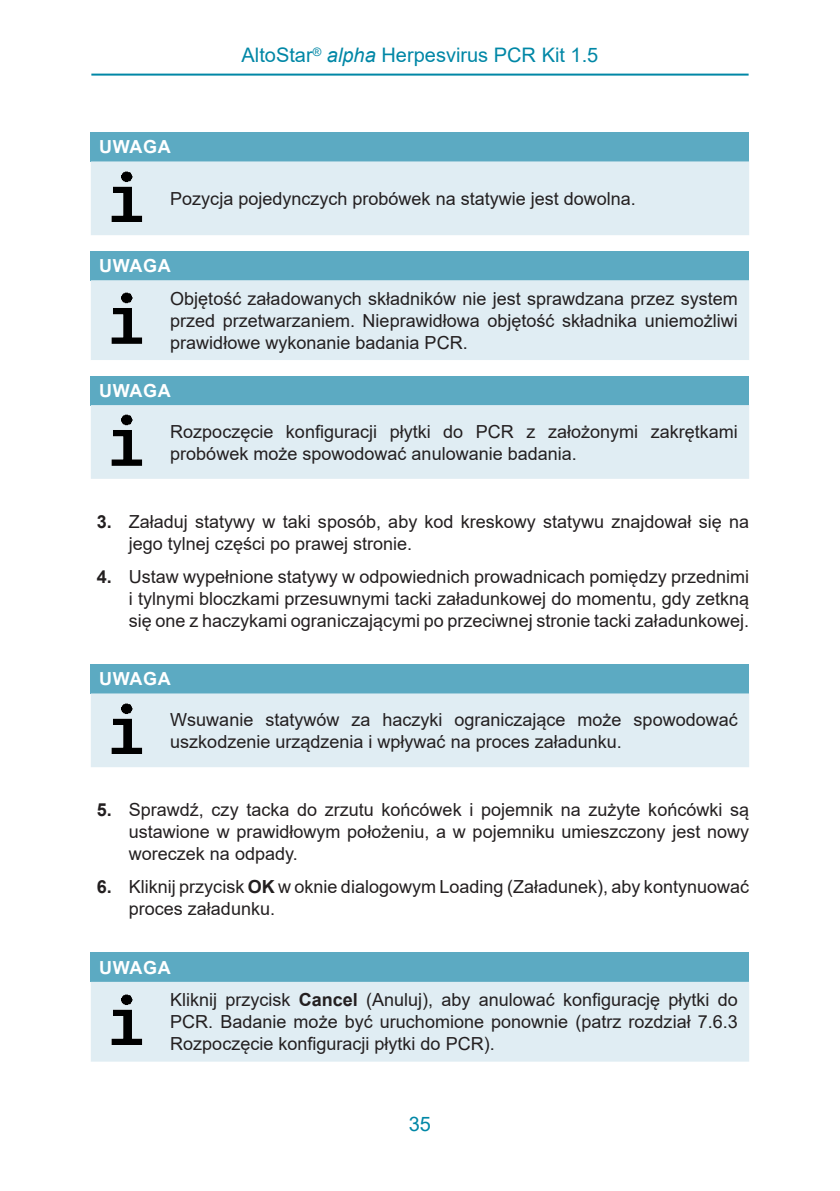
<style>
.page{position:relative;width:840px;height:1191px;background:#fff}
.page>*{position:absolute;margin:0;border:0;box-sizing:border-box;transform-origin:0 0}
.Seitenkopf{font:20px "Arial";color:#0087a6}
.Note_para{font:18px/22px "Arial";color:#231f20;text-align:justify}
.Note_Titel{font:700 18px "Arial";letter-spacing:.035em;color:#fff}
.s1{font-style:italic}
.s2{font-weight:700}
</style>
<div class="page">
<hr style="left:91px;top:74px;width:657px;height:2px;background:#0087a6">
<div style="left:91px;top:132px;width:657px;height:29px;background:#5caac2"></div>
<div style="left:91px;top:161px;width:657px;height:74px;background:#e0edf3"></div>
<img style="left:94px;top:167px;width:62px;height:62px">
<div style="left:91px;top:251px;width:657px;height:29px;background:#5caac2"></div>
<div style="left:91px;top:280px;width:657px;height:80px;background:#e0edf3"></div>
<img style="left:94px;top:289px;width:62px;height:62px">
<div style="left:91px;top:376px;width:657px;height:29px;background:#5caac2"></div>
<div style="left:91px;top:405px;width:657px;height:74px;background:#e0edf3"></div>
<img style="left:94px;top:411px;width:62px;height:62px">
<div style="left:91px;top:664px;width:657px;height:29px;background:#5caac2"></div>
<div style="left:91px;top:693px;width:657px;height:74px;background:#e0edf3"></div>
<img style="left:94px;top:699px;width:62px;height:62px">
<div style="left:91px;top:952px;width:657px;height:29px;background:#5caac2"></div>
<div style="left:91px;top:981px;width:657px;height:80px;background:#e0edf3"></div>
<img style="left:94px;top:990px;width:62px;height:63px">
<p class="Note_Titel" style="left:99px;top:134px;width:73px">UWAGA</p>
<p class="Seitenkopf" style="left:241px;top:41px;width:358px">AltoStar<sup>®</sup> <span class="s1">alpha</span> Herpesvirus PCR Kit 1.5</p>
<p class="Note_para" style="left:170px;top:187px;width:467px">Pozycja pojedynczych probówek na statywie jest dowolna.</p>
<p class="Note_Titel" style="left:99px;top:253px;width:73px">UWAGA</p>
<p class="Note_para" style="left:170px;top:287px;width:568px">Objętość załadowanych składników nie jest sprawdzana przez system przed przetwarzaniem. Nieprawidłowa objętość składnika uniemożliwi prawidłowe wykonanie badania PCR.</p>
<p class="Note_Titel" style="left:99px;top:378px;width:73px">UWAGA</p>
<p class="Note_para" style="left:170px;top:420px;width:568px">Rozpoczęcie konfiguracji płytki do PCR z założonymi zakrętkami probówek może spowodować anulowanie badania.</p>
<p class="Note_para" style="left:129px;top:510px;width:621px;text-indent:-32px"><span class="s2">3.</span> Załaduj statywy w taki sposób, aby kod kreskowy statywu znajdował się na jego tylnej części po prawej stronie.</p>
<p class="Note_para" style="left:129px;top:565px;width:621px;text-indent:-32px"><span class="s2">4.</span> Ustaw wypełnione statywy w odpowiednich prowadnicach pomiędzy przednimi i tylnymi bloczkami przesuwnymi tacki załadunkowej do momentu, gdy zetkną się one z haczykami ograniczającymi po przeciwnej stronie tacki załadunkowej.</p>
<p class="Note_Titel" style="left:99px;top:666px;width:73px">UWAGA</p>
<p class="Note_para" style="left:170px;top:708px;width:568px">Wsuwanie statywów za haczyki ograniczające może spowodować uszkodzenie urządzenia i wpływać na proces załadunku.</p>
<p class="Note_para" style="left:129px;top:798px;width:621px;text-indent:-32px"><span class="s2">5.</span> Sprawdź, czy tacka do zrzutu końcówek i pojemnik na zużyte końcówki są ustawione w prawidłowym położeniu, a w pojemniku umieszczony jest nowy woreczek na odpady.</p>
<p class="Note_para" style="left:129px;top:876px;width:621px;text-indent:-32px"><span class="s2">6.</span> Kliknij przycisk <span class="s2">OK</span> w oknie dialogowym Loading (Załadunek), aby kontynuować proces załadunku.</p>
<p class="Note_Titel" style="left:99px;top:954px;width:73px">UWAGA</p>
<p class="Note_para" style="left:170px;top:988px;width:568px">Kliknij przycisk <span class="s2">Cancel</span> (Anuluj), aby anulować konfigurację płytki do PCR. Badanie może być uruchomione ponownie (patrz rozdział 7.6.3<br>Rozpoczęcie konfiguracji płytki do PCR).</p>
<p class="Seitenkopf" style="left:408px;top:1110px;width:24px">35</p>
</div>
